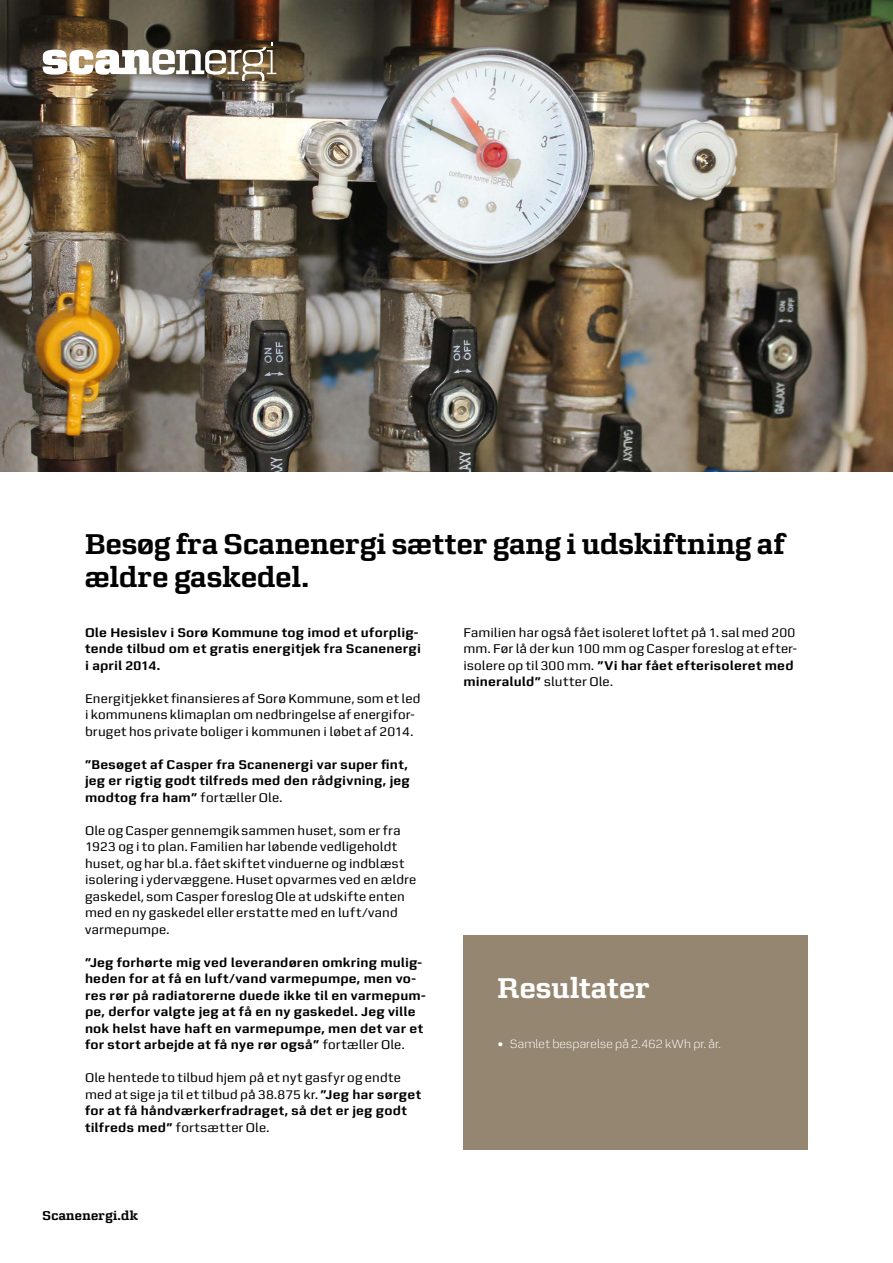
<style>
.page{position:relative;width:893px;height:1263px;background:#fff}
.page>*{position:absolute;margin:0;border:0;box-sizing:border-box;transform-origin:0 0}
.t1{font:700 30px/33px "Zetta Serif";letter-spacing:.01em;color:#000}
.t2{font:700 30px "Zetta Serif";letter-spacing:.01em;color:#fff}
.t3{font:13.5px/16.5px "Zetta Sans";letter-spacing:.015em;color:#000}
.t4{font:700 13.5px/16.5px "Zetta Sans";letter-spacing:.015em;color:#000}
.t5{font:700 13.5px "Zetta Serif";letter-spacing:.025em;color:#000}
.t6{font:300 12.75px "Zetta Sans";letter-spacing:.02em;color:#fff}
.s1{font-weight:400}
.s2{font-weight:700}
</style>
<div class="page">
<img style="left:0;top:0;width:893px;height:472px">
<div style="left:463px;top:935px;width:345px;height:214px;background:#948671"></div>
<img style="left:43px;top:43px;width:233px;height:37px">
<h1 class="t1" style="left:85px;top:527px;width:701px">Besøg fra Scanenergi sætter gang i udskiftning af ældre gaskedel.</h1>
<p class="t4" style="left:85px;top:624px;width:337px">Ole Hesislev i Sorø Kommune tog imod et uforplig&shy;tende tilbud om et gratis energitjek fra Scanenergi i april 2014.</p>
<p class="t3" style="left:85px;top:690px;width:337px">Energitjekket finansieres af Sorø Kommune, som et led i kommunens klimaplan om nedbringelse af energifor&shy;bruget hos private boliger i kommunen i løbet af 2014.</p>
<p class="t4" style="left:85px;top:756px;width:326px">”Besøget af Casper fra Scanenergi var super fint, jeg er rigtig godt tilfreds med den rådgivning, jeg modtog fra ham” <span class="s1">fortæller Ole.</span></p>
<p class="t3" style="left:85px;top:822px;width:333px">Ole og Casper gennemgik sammen huset, som er fra 1923 og i to plan. Familien har løbende vedligeholdt huset, og har bl.a. fået skiftet vinduerne og indblæst isolering i ydervæggene. Huset opvarmes ved en ældre gaskedel, som Casper foreslog Ole at udskifte enten med en ny gaskedel eller erstatte med en luft/vand varmepumpe.</p>
<p class="t4" style="left:85px;top:954px;width:342px">”Jeg forhørte mig ved leverandøren omkring mulig&shy;heden for at få en luft/vand varmepumpe, men vo&shy;res rør på radiatorerne duede ikke til en varmepum&shy;pe, derfor valgte jeg at få en ny gaskedel. Jeg ville nok helst have haft en varmepumpe, men det var et for stort arbejde at få nye rør også” <span class="s1">fortæller Ole.</span></p>
<p class="t3" style="left:85px;top:1069px;width:338px">Ole hentede to tilbud hjem på et nyt gasfyr og endte med at sige ja til et tilbud på 38.875 kr. <span class="s2">”Jeg har sørget for at få håndværkerfradraget, så det er jeg godt tilfreds med”</span> fortsætter Ole.</p>
<p class="t5" style="left:43px;top:1208px;width:97px">Scanenergi.dk</p>
<p class="t3" style="left:463px;top:624px;width:335px">Familien har også fået isoleret loftet på 1. sal med 200 mm. Før lå der kun 100 mm og Casper foreslog at efter&shy;isolere op til 300 mm. <span class="s2">”Vi har fået efterisoleret med mineraluld”</span> slutter Ole.</p>
<h1 class="t2" style="left:497px;top:970px;width:154px">Resultater</h1>
<p class="t6" style="left:497px;top:1037px;width:225px">• Samlet besparelse på 2.462 kWh pr. år.</p>
</div>
